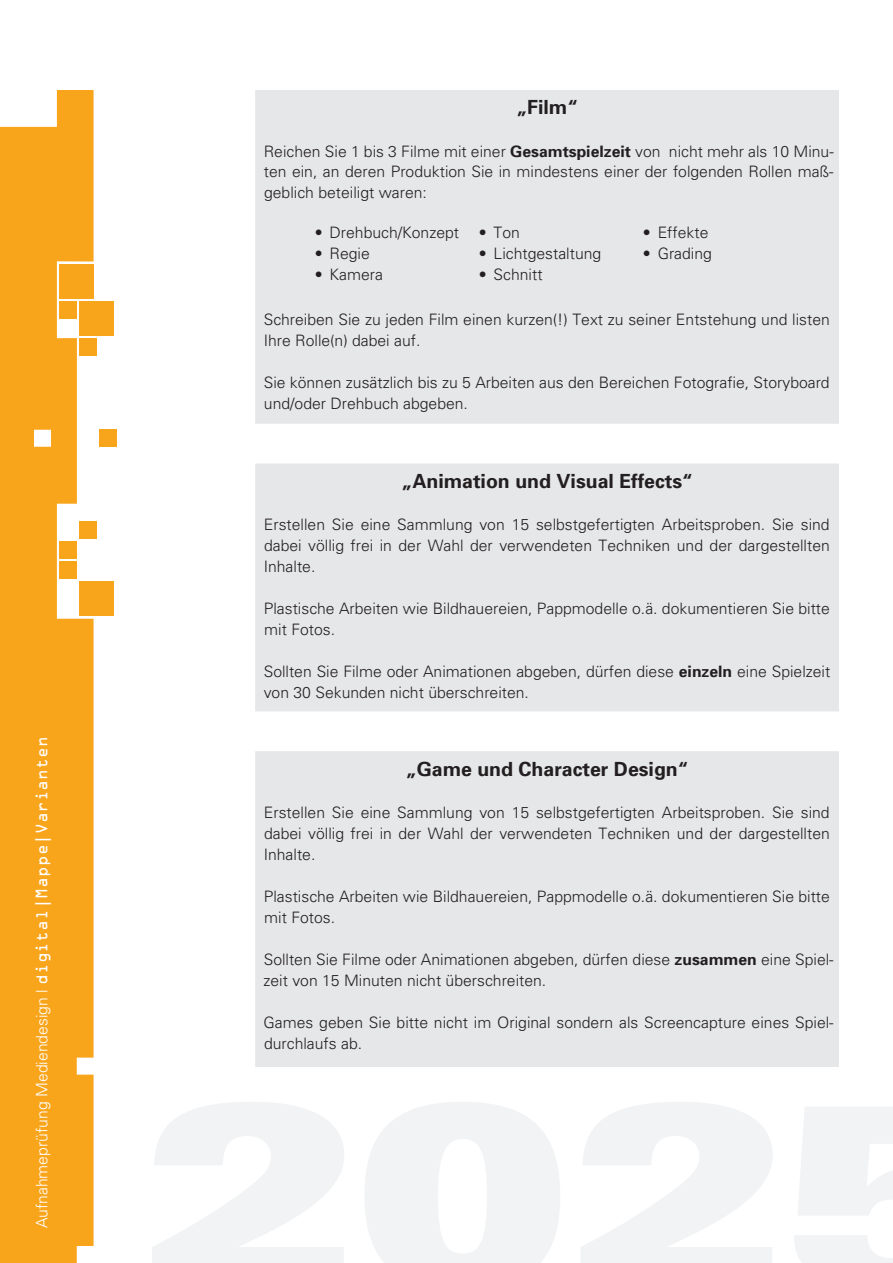
<style>
.page{position:relative;width:893px;height:1263px;background:#fff}
.page>*{position:absolute;margin:0;border:0;box-sizing:border-box;transform-origin:0 0}
.t1{font:700 19.5px "Univers";color:#231f20}
.t2{font:300 15.75px/21px "Univers";color:#231f20}
.t3{font:300 15.75px "Univers";color:#fff}
.s1{font-family:"OCRA Std";font-weight:400;font-size:15px}
.s2{font-weight:700}
</style>
<div class="page">
<svg style="left:0;top:90px;width:94px;height:1173px;background:#f9ad2f"></svg>
<div style="left:80px;top:582px;width:34px;height:34px;background:#f9a51b"></div>
<div style="left:60px;top:264px;width:34px;height:35px;background:#f9a51b"></div>
<div style="left:80px;top:301px;width:34px;height:34px;background:#f9a51b"></div>
<div style="left:60px;top:301px;width:17px;height:17px;background:#f9a51b"></div>
<div style="left:80px;top:338px;width:17px;height:17px;background:#f9a51b"></div>
<div style="left:100px;top:430px;width:17px;height:17px;background:#f9a51b"></div>
<div style="left:60px;top:562px;width:17px;height:17px;background:#f9a51b"></div>
<div style="left:60px;top:542px;width:17px;height:17px;background:#f9a51b"></div>
<svg style="left:29px;top:425px;width:27px;height:26px"></svg>
<div style="left:80px;top:522px;width:17px;height:17px;background:#f9a51b"></div>
<div style="left:255px;top:463px;width:584px;height:249px;background:#e6e7e9"></div>
<div style="left:255px;top:751px;width:584px;height:316px;background:#e6e7e9"></div>
<div style="left:255px;top:90px;width:584px;height:334px;background:#e6e7e9"></div>
<p class="t3" style="left:32px;top:1228px;width:493px;rotate:-90deg">Aufnahmeprüfung Mediendesign | <span class="s1">digital|Mappe|Varianten</span></p>
<p class="t1" style="left:516px;top:95px;width:63px">„Film“</p>
<p class="t2" style="left:264px;top:140px;width:571px;text-align:justify">Reichen Sie 1 bis 3 Filme mit einer <span class="s2">Gesamtspielzeit</span> von nicht mehr als 10 Minu&shy;ten ein, an deren Produktion Sie in mindestens einer der folgenden Rollen maß&shy;geblich beteiligt waren:</p>
<p class="t2" style="left:315px;top:221px;width:146px">• Drehbuch/Konzept</p>
<p class="t2" style="left:315px;top:242px;width:57px">• Regie</p>
<p class="t2" style="left:315px;top:263px;width:70px">• Kamera</p>
<p class="t2" style="left:479px;top:221px;width:43px">• Ton</p>
<p class="t2" style="left:479px;top:242px;width:124px">• Lichtgestaltung</p>
<p class="t2" style="left:479px;top:263px;width:65px">• Schnitt</p>
<p class="t2" style="left:643px;top:221px;width:67px">• Effekte</p>
<p class="t2" style="left:643px;top:242px;width:71px">• Grading</p>
<p class="t2" style="left:264px;top:308px;width:568px">Schreiben Sie zu jeden Film einen kurzen(!) Text zu seiner Entstehung und listen<br>Ihre Rolle(n) dabei auf.</p>
<p class="t2" style="left:264px;top:371px;width:567px">Sie können zusätzlich bis zu 5 Arbeiten aus den Bereichen Fotografie, Storyboard und/oder Drehbuch abgeben.</p>
<p class="t1" style="left:402px;top:468px;width:293px">„Animation und Visual Effects“</p>
<p class="t2" style="left:264px;top:513px;width:568px;text-align:justify">Erstellen Sie eine Sammlung von 15 selbstgefertigten Arbeitsproben. Sie sind dabei völlig frei in der Wahl der verwendeten Techniken und der dargestellten Inhalte.</p>
<p class="t2" style="left:264px;top:597px;width:568px">Plastische Arbeiten wie Bildhauereien, Pappmodelle o.ä. dokumentieren Sie bitte mit Fotos.</p>
<p class="t2" style="left:264px;top:660px;width:568px">Sollten Sie Filme oder Animationen abgeben, dürfen diese <span class="s2">einzeln</span> eine Spielzeit von 30 Sekunden nicht überschreiten.</p>
<p class="t1" style="left:406px;top:756px;width:284px">„Game und Character Design“</p>
<p class="t2" style="left:264px;top:801px;width:568px;text-align:justify">Erstellen Sie eine Sammlung von 15 selbstgefertigten Arbeitsproben. Sie sind dabei völlig frei in der Wahl der verwendeten Techniken und der dargestellten Inhalte.</p>
<p class="t2" style="left:264px;top:885px;width:568px">Plastische Arbeiten wie Bildhauereien, Pappmodelle o.ä. dokumentieren Sie bitte mit Fotos.</p>
<p class="t2" style="left:264px;top:948px;width:572px">Sollten Sie Filme oder Animationen abgeben, dürfen diese <span class="s2">zusammen</span> eine Spiel&shy;zeit von 15 Minuten nicht überschreiten.</p>
<p class="t2" style="left:264px;top:1011px;width:571px">Games geben Sie bitte nicht im Original sondern als Screencapture eines Spiel&shy;durchlaufs ab.</p>
</div>
